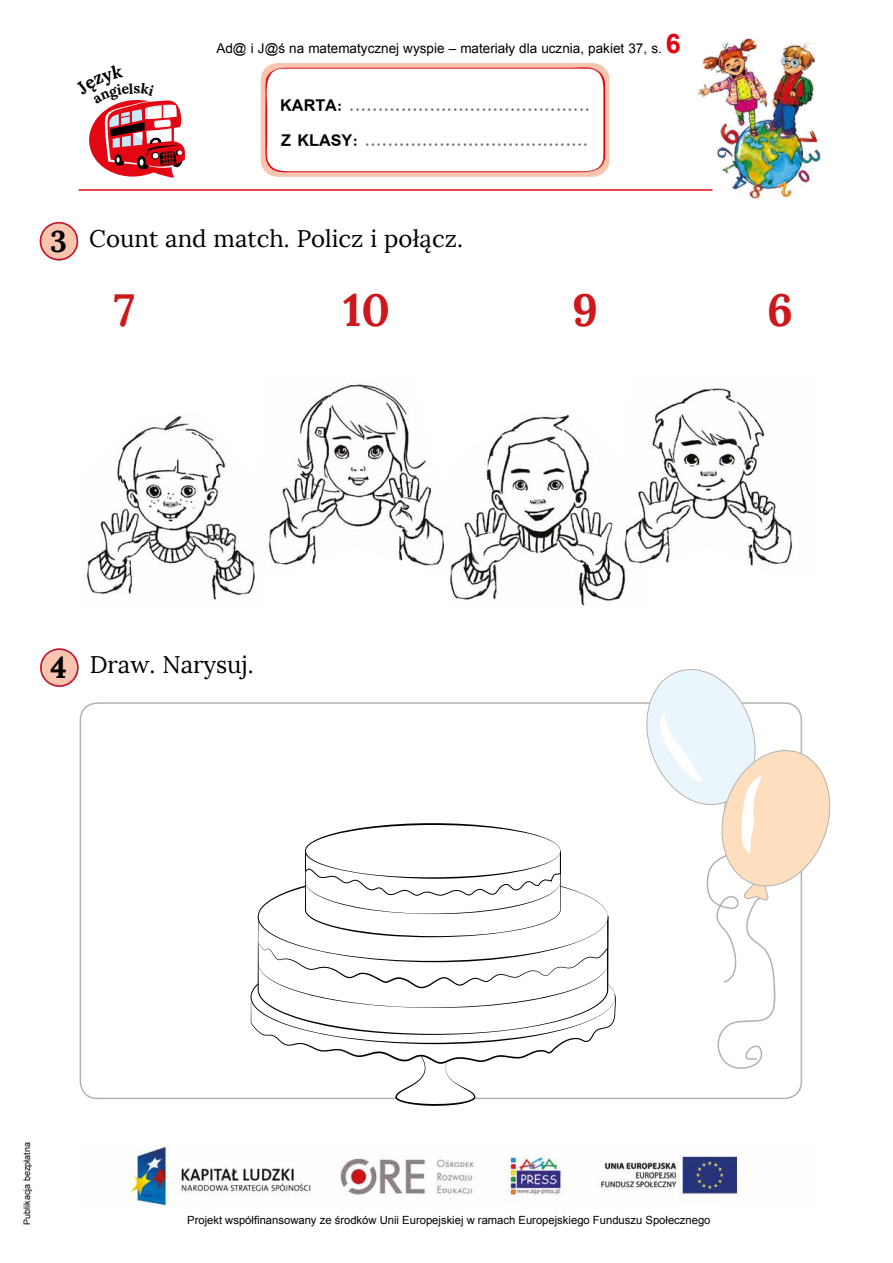
<style>
.page{position:relative;width:893px;height:1263px;background:#fff}
.page>*{position:absolute;margin:0;border:0;box-sizing:border-box;transform-origin:0 0}
.t1{font:700 45px "Lora";color:#cd171a}
.t2{font:24px "Lora";color:#000}
.t3{font:700 18px/35.2px "Simplified Arabic";color:#706f6f}
.t4{font:13.5px "Arial";color:#000}
.t5{font:11.25px "Arial";color:#000}
.t6{font:9px "Arial";color:#000}
.s1{font-weight:700;font-size:27px;color:#e30613}
.s2{color:#000}
.s3{font-weight:700;font-size:30px}
</style>
<div class="page">
<hr style="left:79px;top:189px;width:633px;height:2px;background:#e30613">
<div style="left:261px;top:63px;width:348px;height:114px;background:#f9c5af;border-radius:17px"></div>
<svg style="left:262px;top:66px;width:343px;height:108px;background:#fdf5f5"></svg>
<img style="left:696px;top:38px;width:125px;height:161px">
<img style="left:124px;top:1145px;width:616px;height:61px">
<svg style="left:40px;top:222px;width:38px;height:39px"></svg>
<svg style="left:40px;top:648px;width:39px;height:39px"></svg>
<svg style="left:251px;top:823px;width:365px;height:283px"></svg>
<img style="left:450px;top:414px;width:176px;height:192px">
<img style="left:87px;top:412px;width:168px;height:188px">
<img style="left:610px;top:387px;width:183px;height:187px">
<img style="left:268px;top:382px;width:187px;height:192px">
<svg style="left:639px;top:669px;width:192px;height:401px"></svg>
<svg style="left:89px;top:99px;width:96px;height:79px"></svg>
<p class="t4" style="left:216px;top:39px;width:466px">Ad@ i J@ś na matematycznej wyspie – materiały dla ucznia, pakiet 37, s. <span class="s1">6</span></p>
<p class="t3" style="left:280px;top:88px;width:311px"><span class="s2">KARTA:</span> ..........................................<br><span class="s2">Z KLASY:</span> .......................................</p>
<h2 class="t2" style="left:50px;top:223px;width:414px"><span class="s3">3</span> Count and match. Policz i połącz.</h2>
<h1 class="t1" style="left:114px;top:281px;width:23px">7</h1>
<h1 class="t1" style="left:343px;top:281px;width:48px">10</h1>
<h1 class="t1" style="left:572px;top:281px;width:27px">9</h1>
<h1 class="t1" style="left:767px;top:281px;width:27px">6</h1>
<h2 class="t2" style="left:51px;top:650px;width:205px"><span class="s3">4</span> Draw. Narysuj.</h2>
<p class="t6" style="left:21px;top:1225px;width:84px;rotate:-90deg">Publikacja bezpłatna</p>
<p class="t5" style="left:187px;top:1212px;width:525px">Projekt współfinansowany ze środków Unii Europejskiej w ramach Europejskiego Funduszu Społecznego</p>
</div>
